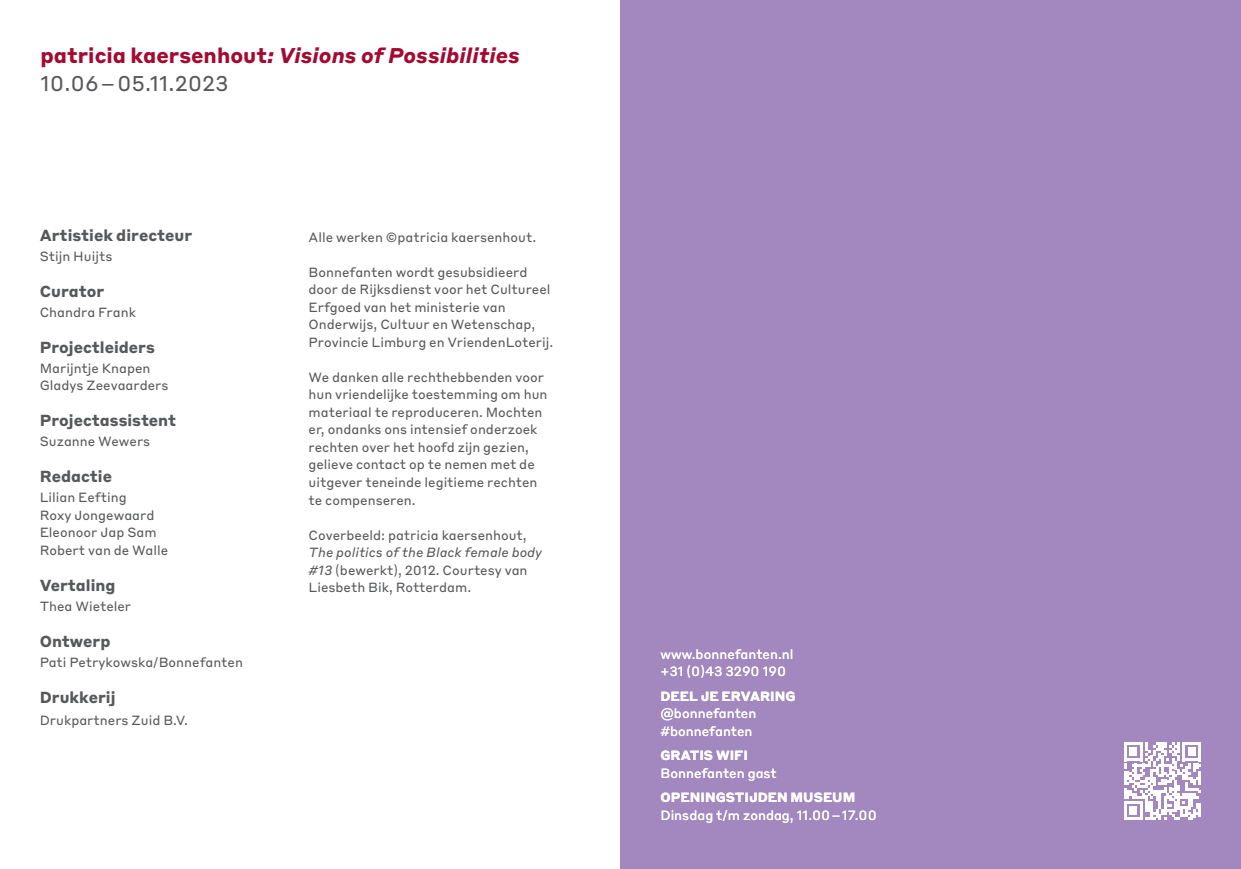
<style>
.page{position:relative;width:1241px;height:869px;background:#fff}
.page>*{position:absolute;margin:0;border:0;box-sizing:border-box;transform-origin:0 0}
.BF_BL_Body_Title{font:italic 700 21px/28px "Styrene B";color:#a30a32}
.BF_BL_Colophon_Title{font:700 15.75px "Styrene B";color:#57585a}
.BF_BL_Colophon_Body{font:13.12px/17.5px "Styrene B";color:#57585a}
.BF_BL_Colophon_Body-2{font:13.12px/17.5px "Styrene B";color:#fff}
.s1{font-style:normal}
.s2{font-weight:400;font-style:normal;color:#57585a}
.s3{font-style:italic}
.s4{font-weight:700}
</style>
<div class="page">
<div style="left:620px;top:0;width:620px;height:868px;background:#a388bf"></div>
<svg style="left:1124px;top:742px;width:76px;height:77px"></svg>
<p class="BF_BL_Body_Title" style="left:40px;top:40px;width:481px"><span class="s1">patricia kaersenhout</span>: Visions of Possibilities<br><span class="s2">10.06 – 05.11.2023</span></p>
<p class="BF_BL_Colophon_Title" style="left:40px;top:222px;width:154px">Artistiek directeur</p>
<p class="BF_BL_Colophon_Body" style="left:40px;top:246px;width:74px">Stijn Huijts</p>
<p class="BF_BL_Colophon_Title" style="left:40px;top:277px;width:66px">Curator</p>
<p class="BF_BL_Colophon_Body" style="left:40px;top:302px;width:98px">Chandra Frank</p>
<p class="BF_BL_Colophon_Title" style="left:40px;top:333px;width:117px">Projectleiders</p>
<p class="BF_BL_Colophon_Body" style="left:40px;top:358px;width:130px">Marijntje Knapen<br>Gladys Zeevaarders</p>
<p class="BF_BL_Colophon_Title" style="left:40px;top:407px;width:138px">Projectassistent</p>
<p class="BF_BL_Colophon_Body" style="left:40px;top:431px;width:112px">Suzanne Wewers</p>
<p class="BF_BL_Colophon_Title" style="left:40px;top:463px;width:74px">Redactie</p>
<p class="BF_BL_Colophon_Body" style="left:40px;top:487px;width:130px">Lilian Eefting<br>Roxy Jongewaard<br>Eleonoor Jap Sam<br>Robert van de Walle</p>
<p class="BF_BL_Colophon_Title" style="left:40px;top:571px;width:77px">Vertaling</p>
<p class="BF_BL_Colophon_Body" style="left:40px;top:596px;width:93px">Thea Wieteler</p>
<p class="BF_BL_Colophon_Title" style="left:40px;top:627px;width:72px">Ontwerp</p>
<p class="BF_BL_Colophon_Body" style="left:40px;top:651px;width:205px">Pati Petrykowska/Bonnefanten</p>
<p class="BF_BL_Colophon_Title" style="left:40px;top:683px;width:77px">Drukkerij</p>
<p class="BF_BL_Colophon_Body" style="left:40px;top:710px;width:150px">Drukpartners Zuid B.V.</p>
<p class="BF_BL_Colophon_Body" style="left:308px;top:227px;width:229px">Alle werken ©patricia kaersenhout.</p>
<p class="BF_BL_Colophon_Body" style="left:308px;top:262px;width:246px">Bonnefanten wordt gesubsidieerd door de Rijksdienst voor het Cultureel Erfgoed van het ministerie van Onderwijs, Cultuur en Wetenschap, Provincie Limburg en VriendenLoterij.</p>
<p class="BF_BL_Colophon_Body" style="left:308px;top:367px;width:240px">We danken alle rechthebbenden voor hun vriendelijke toestemming om hun materiaal te reproduceren. Mochten er, ondanks ons intensief onderzoek rechten over het hoofd zijn gezien, gelieve contact op te nemen met de uitgever teneinde legitieme rechten te compenseren.</p>
<p class="BF_BL_Colophon_Body" style="left:308px;top:525px;width:235px">Coverbeeld: patricia kaersenhout, <span class="s3">The politics of the Black female body #13</span> (bewerkt), 2012. Courtesy van Liesbeth Bik, Rotterdam.</p>
<p class="BF_BL_Colophon_Body-2" style="left:660px;top:644px;width:135px">www.bonnefanten.nl +31 (0)43 3290 190</p>
<p class="BF_BL_Colophon_Body-2" style="left:660px;top:686px;width:137px"><span class="s4">DEEL JE ERVARING </span>@bonnefanten #bonnefanten</p>
<p class="BF_BL_Colophon_Body-2" style="left:660px;top:745px;width:118px"><span class="s4">GRATIS WIFI<br></span>Bonnefanten gast</p>
<p class="BF_BL_Colophon_Body-2" style="left:660px;top:787px;width:218px"><span class="s4">OPENINGSTIJDEN MUSEUM<br></span>Dinsdag t/m zondag, 11.00 – 17.00</p>
</div>
